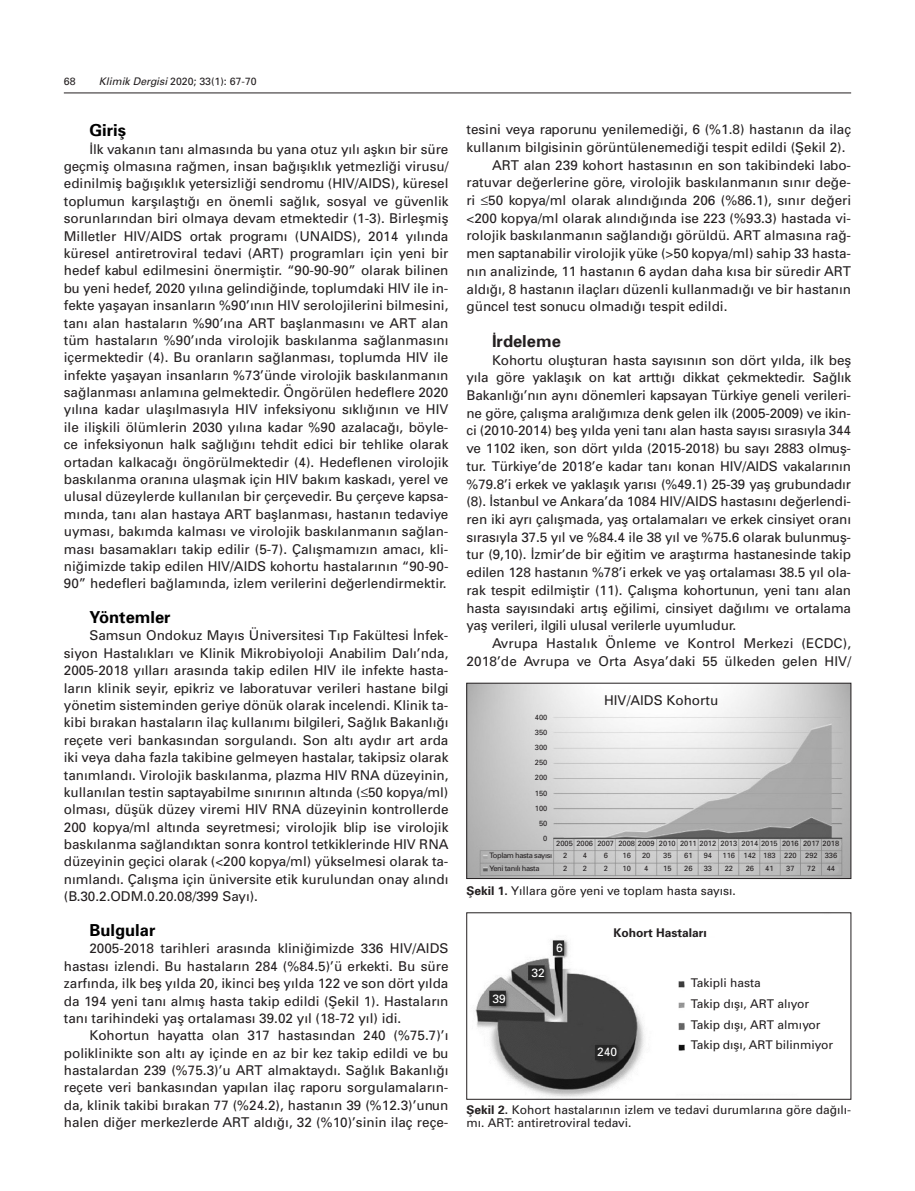
<style>
.page{position:relative;width:915px;height:1191px;background:#fff}
.page>*{position:absolute;margin:0;border:0;box-sizing:border-box;transform-origin:0 0}
.t1{font:16.5px "Univers Bold Tr";color:#000}
.t2{font:16.5px "Univers Bold Tr";color:#231f20}
.t3{font:13.5px/17.4px "Univers Tr";color:#231f20;text-align:justify}
.t4{font:12px/13.5px "Univers Tr";color:#231f20}
.t5{font:12px "Univers Bold Tr";color:#231f20}
.t6{font:12px "Univers Tr";color:#fff}
.t7{font:10.5px "Univers Tr";color:#231f20}
.t8{font:7.5px "Univers Tr";color:#231f20}
.t9{font:7.5px "Univers Tr";letter-spacing:-.05em;color:#231f20}
.s1{font-family:"Univers Italic Tr"}
.s2{font-family:"Univers Bold Tr"}
</style>
<div class="page">
<img style="left:475px;top:939px;width:210px;height:158px">
<img style="left:468px;top:685px;width:380px;height:191px">
<hr style="left:64px;top:93px;width:786px;height:1px;background:#231f20">
<p class="t7" style="left:64px;top:75px;width:13px">68</p>
<p class="t7" style="left:99px;top:75px;width:159px"><span class="s1">Klimik Dergisi</span> 2020; 33(1): 67-70</p>
<p class="t1" style="left:89px;top:120px;width:38px">Giriş</p>
<p class="t3" style="left:64px;top:140px;width:386px;text-indent:26px">İlk vakanın tanı almasında bu yana otuz yılı aşkın bir süre geçmiş olmasına rağmen, insan bağışıklık yetmezliği virusu/ edinilmiş bağışıklık yetersizliği sendromu (HIV/AIDS), küresel toplumun karşılaştığı en önemli sağlık, sosyal ve güvenlik sorunlarından biri olmaya devam etmektedir (1-3). Birleşmiş Milletler HIV/AIDS ortak programı (UNAIDS), 2014 yılında küresel antiretroviral tedavi (ART) programları için yeni bir hedef kabul edilmesini önermiştir. “90-90-90” olarak bilinen bu yeni hedef, 2020 yılına gelindiğinde, toplumdaki HIV ile in&shy;fekte yaşayan insanların %90’ının HIV serolojilerini bilmesini, tanı alan hastaların %90’ına ART başlanmasını ve ART alan tüm hastaların %90’ında virolojik baskılanma sağlanmasını içermektedir (4). Bu oranların sağlanması, toplumda HIV ile infekte yaşayan insanların %73’ünde virolojik baskılanmanın sağlanması anlamına gelmektedir. Öngörülen hedeflere 2020 yılına kadar ulaşılmasıyla HIV infeksiyonu sıklığının ve HIV ile ilişkili ölümlerin 2030 yılına kadar %90 azalacağı, böyle&shy;ce infeksiyonun halk sağlığını tehdit edici bir tehlike olarak ortadan kalkacağı öngörülmektedir (4). Hedeflenen virolojik baskılanma oranına ulaşmak için HIV bakım kaskadı, yerel ve ulusal düzeylerde kullanılan bir çerçevedir. Bu çerçeve kapsa&shy;mında, tanı alan hastaya ART başlanması, hastanın tedaviye uyması, bakımda kalması ve virolojik baskılanmanın sağlan&shy;ması basamakları takip edilir (5-7). Çalışmamızın amacı, kli&shy;niğimizde takip edilen HIV/AIDS kohortu hastalarının “90-90- 90” hedefleri bağlamında, izlem verilerini değerlendirmektir.</p>
<p class="t1" style="left:89px;top:606px;width:83px">Yöntemler</p>
<p class="t3" style="left:64px;top:626px;width:386px;text-indent:26px">Samsun Ondokuz Mayıs Üniversitesi Tıp Fakültesi İnfek&shy;siyon Hastalıkları ve Klinik Mikrobiyoloji Anabilim Dalı’nda, 2005-2018 yılları arasında takip edilen HIV ile infekte hasta&shy;ların klinik seyir, epikriz ve laboratuvar verileri hastane bilgi yönetim sisteminden geriye dönük olarak incelendi. Klinik ta&shy;kibi bırakan hastaların ilaç kullanımı bilgileri, Sağlık Bakanlığı reçete veri bankasından sorgulandı. Son altı aydır art arda iki veya daha fazla takibine gelmeyen hastalar, takipsiz olarak tanımlandı. Virolojik baskılanma, plazma HIV RNA düzeyinin, kullanılan testin saptayabilme sınırının altında (≤50 kopya/ml) olması, düşük düzey viremi HIV RNA düzeyinin kontrollerde 200 kopya/ml altında seyretmesi; virolojik blip ise virolojik baskılanma sağlandıktan sonra kontrol tetkiklerinde HIV RNA düzeyinin geçici olarak (&lt;200 kopya/ml) yükselmesi olarak ta&shy;nımlandı. Çalışma için üniversite etik kurulundan onay alındı (B.30.2.ODM.0.20.08/399 Sayı).</p>
<p class="t1" style="left:89px;top:919px;width:68px">Bulgular</p>
<p class="t3" style="left:64px;top:939px;width:386px;text-indent:26px">2005-2018 tarihleri arasında kliniğimizde 336 HIV/AIDS hastası izlendi. Bu hastaların 284 (%84.5)’ü erkekti. Bu süre zarfında, ilk beş yılda 20, ikinci beş yılda 122 ve son dört yılda da 194 yeni tanı almış hasta takip edildi (Şekil 1). Hastaların tanı tarihindeki yaş ortalaması 39.02 yıl (18-72 yıl) idi.</p>
<p class="t3" style="left:64px;top:1026px;width:386px;text-indent:26px">Kohortun hayatta olan 317 hastasından 240 (%75.7)’ı poliklinikte son altı ay içinde en az bir kez takip edildi ve bu hastalardan 239 (%75.3)’u ART almaktaydı. Sağlık Bakanlığı reçete veri bankasından yapılan ilaç raporu sorgulamaların&shy;da, klinik takibi bırakan 77 (%24.2), hastanın 39 (%12.3)’unun halen diğer merkezlerde ART aldığı, 32 (%10)’sinin ilaç reçe-</p>
<p class="t3" style="left:466px;top:120px;width:386px">tesini veya raporunu yenilemediği, 6 (%1.8) hastanın da ilaç kullanım bilgisinin görüntülenemediği tespit edildi (Şekil 2).</p>
<p class="t3" style="left:466px;top:156px;width:386px;text-indent:26px">ART alan 239 kohort hastasının en son takibindeki labo&shy;ratuvar değerlerine göre, virolojik baskılanmanın sınır değe&shy;ri ≤50 kopya/ml olarak alındığında 206 (%86.1), sınır değeri &lt;200 kopya/ml olarak alındığında ise 223 (%93.3) hastada vi&shy;rolojik baskılanmanın sağlandığı görüldü. ART almasına rağ&shy;men saptanabilir virolojik yüke (&gt;50 kopya/ml) sahip 33 hasta&shy;nın analizinde, 11 hastanın 6 aydan daha kısa bir süredir ART aldığı, 8 hastanın ilaçları düzenli kullanmadığı ve bir hastanın güncel test sonucu olmadığı tespit edildi.</p>
<p class="t2" style="left:492px;top:330px;width:70px">İrdeleme</p>
<p class="t3" style="left:466px;top:350px;width:386px;text-indent:26px">Kohortu oluşturan hasta sayısının son dört yılda, ilk beş yıla göre yaklaşık on kat arttığı dikkat çekmektedir. Sağlık Bakanlığı’nın aynı dönemleri kapsayan Türkiye geneli verileri&shy;ne göre, çalışma aralığımıza denk gelen ilk (2005-2009) ve ikin&shy;ci (2010-2014) beş yılda yeni tanı alan hasta sayısı sırasıyla 344 ve 1102 iken, son dört yılda (2015-2018) bu sayı 2883 olmuş&shy;tur. Türkiye’de 2018’e kadar tanı konan HIV/AIDS vakalarının %79.8’i erkek ve yaklaşık yarısı (%49.1) 25-39 yaş grubundadır (8). İstanbul ve Ankara’da 1084 HIV/AIDS hastasını değerlendi&shy;ren iki ayrı çalışmada, yaş ortalamaları ve erkek cinsiyet oranı sırasıyla 37.5 yıl ve %84.4 ile 38 yıl ve %75.6 olarak bulunmuş&shy;tur (9,10). İzmir’de bir eğitim ve araştırma hastanesinde takip edilen 128 hastanın %78’i erkek ve yaş ortalaması 38.5 yıl ola&shy;rak tespit edilmiştir (11). Çalışma kohortunun, yeni tanı alan hasta sayısındaki artış eğilimi, cinsiyet dağılımı ve ortalama yaş verileri, ilgili ulusal verilerle uyumludur.</p>
<p class="t3" style="left:466px;top:634px;width:386px;text-align:right">Avrupa Hastalık Önleme ve Kontrol Merkezi (ECDC),<br>2018’de Avrupa ve Orta Asya’daki 55 ülkeden gelen HIV/</p>
<p class="t3" style="left:604px;top:691px;width:116px">HIV/AIDS Kohortu</p>
<p class="t8" style="left:534px;top:713px;width:14px">400</p>
<p class="t8" style="left:534px;top:728px;width:14px">350</p>
<p class="t8" style="left:534px;top:743px;width:14px">300</p>
<p class="t8" style="left:534px;top:758px;width:14px">250</p>
<p class="t8" style="left:534px;top:773px;width:14px">200</p>
<p class="t8" style="left:534px;top:788px;width:14px">150</p>
<p class="t8" style="left:534px;top:803px;width:14px">100</p>
<p class="t8" style="left:539px;top:818px;width:10px">50</p>
<p class="t8" style="left:543px;top:833px;width:6px">0</p>
<p class="t9" style="left:489px;top:851px;width:64px">Toplam hasta sayısı</p>
<p class="t9" style="left:489px;top:863px;width:52px">Yeni tanılı hasta</p>
<p class="t8" style="left:563px;top:863px;width:6px">2</p>
<p class="t8" style="left:582px;top:863px;width:6px">2</p>
<p class="t8" style="left:603px;top:863px;width:6px">2</p>
<p class="t8" style="left:622px;top:863px;width:10px">10</p>
<p class="t8" style="left:644px;top:863px;width:6px">4</p>
<p class="t8" style="left:663px;top:863px;width:10px">15</p>
<p class="t8" style="left:684px;top:863px;width:10px">26</p>
<p class="t8" style="left:703px;top:863px;width:10px">33</p>
<p class="t8" style="left:724px;top:863px;width:10px">22</p>
<p class="t8" style="left:745px;top:863px;width:10px">26</p>
<p class="t8" style="left:765px;top:863px;width:10px">41</p>
<p class="t8" style="left:786px;top:863px;width:10px">37</p>
<p class="t8" style="left:807px;top:863px;width:10px">72</p>
<p class="t8" style="left:826px;top:863px;width:10px">44</p>
<p class="t8" style="left:556px;top:838px;width:284px">2005 2006 2007 2008 2009 2010 2011 2012 2013 2014 2015 2016 2017 2018</p>
<p class="t8" style="left:563px;top:851px;width:6px">2</p>
<p class="t8" style="left:582px;top:851px;width:6px">4</p>
<p class="t8" style="left:603px;top:851px;width:6px">6</p>
<p class="t8" style="left:622px;top:851px;width:10px">16</p>
<p class="t8" style="left:642px;top:851px;width:10px">20</p>
<p class="t8" style="left:663px;top:851px;width:10px">35</p>
<p class="t8" style="left:684px;top:851px;width:10px">61</p>
<p class="t8" style="left:703px;top:851px;width:10px">94</p>
<p class="t8" style="left:722px;top:851px;width:116px">116 142 183 220 292 336</p>
<p class="t4" style="left:466px;top:883px;width:271px"><span class="s2">Şekil 1.</span> Yıllara göre yeni ve toplam hasta sayısı.</p>
<p class="t6" style="left:492px;top:991px;width:15px">39</p>
<p class="t6" style="left:531px;top:965px;width:15px">32</p>
<p class="t6" style="left:556px;top:940px;width:8px">6</p>
<p class="t5" style="left:613px;top:925px;width:95px">Kohort Hastaları</p>
<p class="t6" style="left:597px;top:1044px;width:22px">240</p>
<p class="t4" style="left:690px;top:975px;width:72px">Takipli hasta</p>
<p class="t4" style="left:690px;top:996px;width:120px">Takip dışı, ART alıyor</p>
<p class="t4" style="left:690px;top:1017px;width:131px">Takip dışı, ART almıyor</p>
<p class="t4" style="left:690px;top:1038px;width:144px">Takip dışı, ART bilinmiyor</p>
<p class="t4" style="left:466px;top:1102px;width:386px"><span class="s2">Şekil 2.</span> Kohort hastalarının izlem ve tedavi durumlarına göre dağılı&shy;mı. ART: antiretroviral tedavi.</p>
</div>
